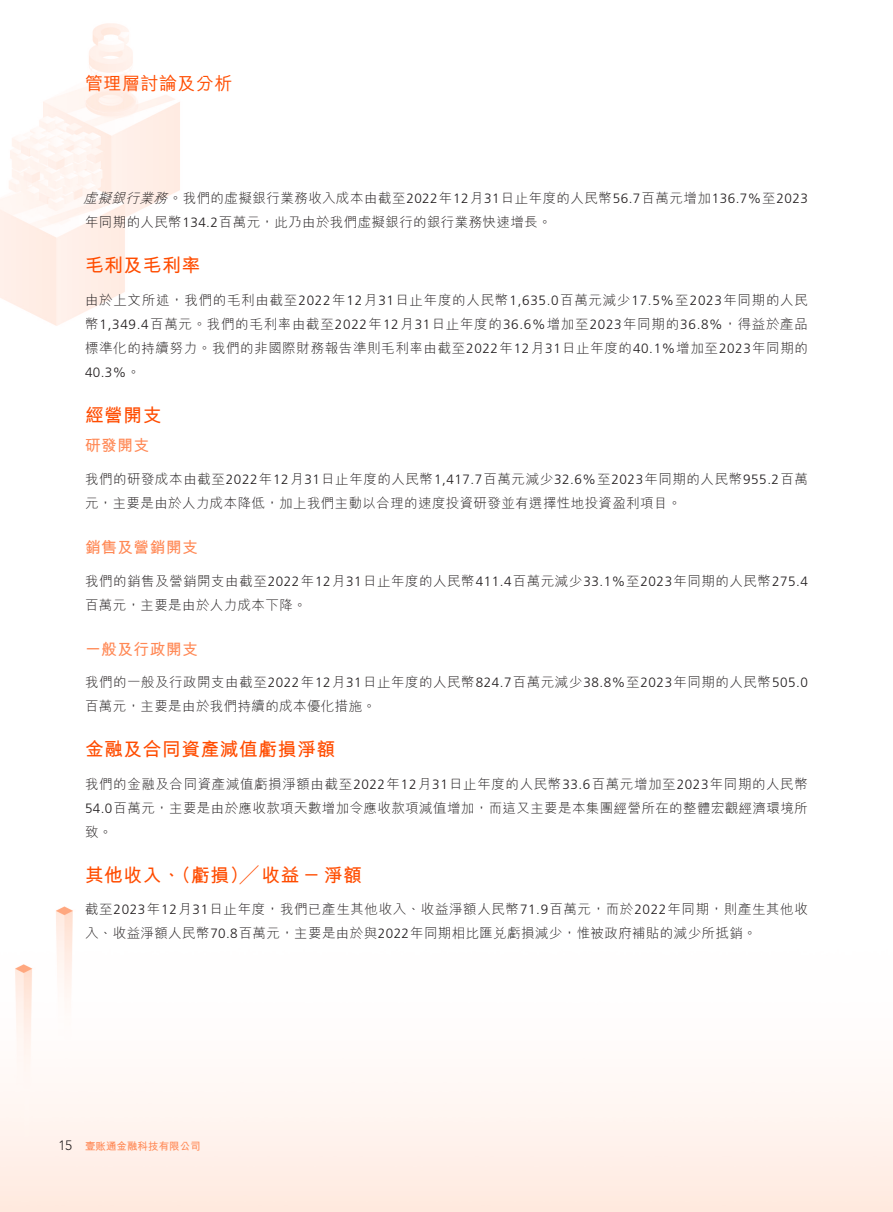
<style>
.page{position:relative;width:893px;height:1212px;background:#fff}
.page>*{position:absolute;margin:0;border:0;box-sizing:border-box;transform-origin:0 0}
.t1{font:700 18.75px "M Hei HK";letter-spacing:.03em;color:#ff4c00}
.t2{font:500 18px "M Hei HK";letter-spacing:.03em;color:#ff4c00}
.t3{font:700 15.75px "M Hei HK";letter-spacing:.03em;color:#ff8956}
.t4{font:300 13.5px/24px "M Hei HK";letter-spacing:.035em;color:#231f20}
.t5{font:300 13.5px "Frutiger LT Std";color:#231f20}
.t6{font:300 13.5px "Avenir LT Std";color:#231f20}
.t7{font:700 10.5px "M Hei HKS";color:#ff8956}
.s1{font-style:italic}
.s2{font-family:"Frutiger LT Std"}
.s3{font-family:"M Hei HK"}
</style>
<div class="page">
<h2 class="t2" style="left:85px;top:71px;width:149px">管理層討論及分析</h2>
<p class="t4" style="left:84px;top:186px;width:726px"><span class="s1">虛擬銀行業務</span>。我們的虛擬銀行業務收入成本由截至<span class="s2">2022</span>年<span class="s2">12</span>月<span class="s2">31</span>日止年度的人民幣<span class="s2">56.7</span>百萬元增加<span class="s2">136.7%</span>至<span class="s2">2023</span>年同期的人民幣<span class="s2">134.2</span>百萬元，此乃由於我們虛擬銀行的銀行業務快速增長。</p>
<h1 class="t1" style="left:85px;top:252px;width:117px">毛利及毛利率</h1>
<p class="t4" style="left:85px;top:288px;width:724px;text-align:justify">由於上文所述，我們的毛利由截至<span class="s2">2022</span>年<span class="s2">12</span>月<span class="s2">31</span>日止年度的人民幣<span class="s2">1,635.0</span>百萬元減少<span class="s2">17.5%</span>至<span class="s2">2023</span>年同期的人民幣<span class="s2">1,349.4</span>百萬元。我們的毛利率由截至<span class="s2">2022</span>年<span class="s2">12</span>月<span class="s2">31</span>日止年度的<span class="s2">36.6%</span>增加至<span class="s2">2023</span>年同期的<span class="s2">36.8%</span>，得益於產品標準化的持續努力。我們的非國際財務報告準則毛利率由截至<span class="s2">2022</span>年<span class="s2">12</span>月<span class="s2">31</span>日止年度的<span class="s2">40.1%</span>增加至<span class="s2">2023</span>年同期的</p>
<p class="t5" style="left:85px;top:365px;width:57px">40.3%<span class="s3">。</span></p>
<h1 class="t1" style="left:85px;top:401px;width:78px">經營開支</h1>
<p class="t3" style="left:85px;top:434px;width:66px">研發開支</p>
<p class="t4" style="left:85px;top:467px;width:724px">我們的研發成本由截至<span class="s2">2022</span>年<span class="s2">12</span>月<span class="s2">31</span>日止年度的人民幣<span class="s2">1,417.7</span>百萬元減少<span class="s2">32.6%</span>至<span class="s2">2023</span>年同期的人民幣<span class="s2">955.2</span>百萬元，主要是由於人力成本降低，加上我們主動以合理的速度投資研發並有選擇性地投資盈利項目。</p>
<p class="t3" style="left:85px;top:536px;width:114px">銷售及營銷開支</p>
<p class="t4" style="left:85px;top:568px;width:724px">我們的銷售及營銷開支由截至<span class="s2">2022</span>年<span class="s2">12</span>月<span class="s2">31</span>日止年度的人民幣<span class="s2">411.4</span>百萬元減少<span class="s2">33.1%</span>至<span class="s2">2023</span>年同期的人民幣<span class="s2">275.4</span>百萬元，主要是由於人力成本下降。</p>
<p class="t3" style="left:85px;top:637px;width:114px">一般及行政開支</p>
<p class="t4" style="left:85px;top:670px;width:724px">我們的一般及行政開支由截至<span class="s2">2022</span>年<span class="s2">12</span>月<span class="s2">31</span>日止年度的人民幣<span class="s2">824.7</span>百萬元減少<span class="s2">38.8%</span>至<span class="s2">2023</span>年同期的人民幣<span class="s2">505.0</span>百萬元，主要是由於我們持續的成本優化措施。</p>
<h1 class="t1" style="left:85px;top:735px;width:252px">金融及合同資產減值虧損淨額</h1>
<p class="t4" style="left:85px;top:771px;width:724px;text-align:justify">我們的金融及合同資產減值虧損淨額由截至<span class="s2">2022</span>年<span class="s2">12</span>月<span class="s2">31</span>日止年度的人民幣<span class="s2">33.6</span>百萬元增加至<span class="s2">2023</span>年同期的人民幣<span class="s2">54.0</span>百萬元，主要是由於應收款項天數增加令應收款項減值增加，而這又主要是本集團經營所在的整體宏觀經濟環境所致。</p>
<h1 class="t1" style="left:85px;top:861px;width:278px">其他收入、（虧損）╱收益－淨額</h1>
<p class="t4" style="left:85px;top:897px;width:724px">截至<span class="s2">2023</span>年<span class="s2">12</span>月<span class="s2">31</span>日止年度，我們已產生其他收入、收益淨額人民幣<span class="s2">71.9</span>百萬元，而於<span class="s2">2022</span>年同期，則產生其他收入、收益淨額人民幣<span class="s2">70.8</span>百萬元，主要是由於與<span class="s2">2022</span>年同期相比匯兌虧損減少，惟被政府補貼的減少所抵銷。</p>
<p class="t6" style="left:59px;top:1138px;width:15px">15</p>
<p class="t7" style="left:85px;top:1139px;width:117px">壹賬通金融科技有限公司</p>
</div>
